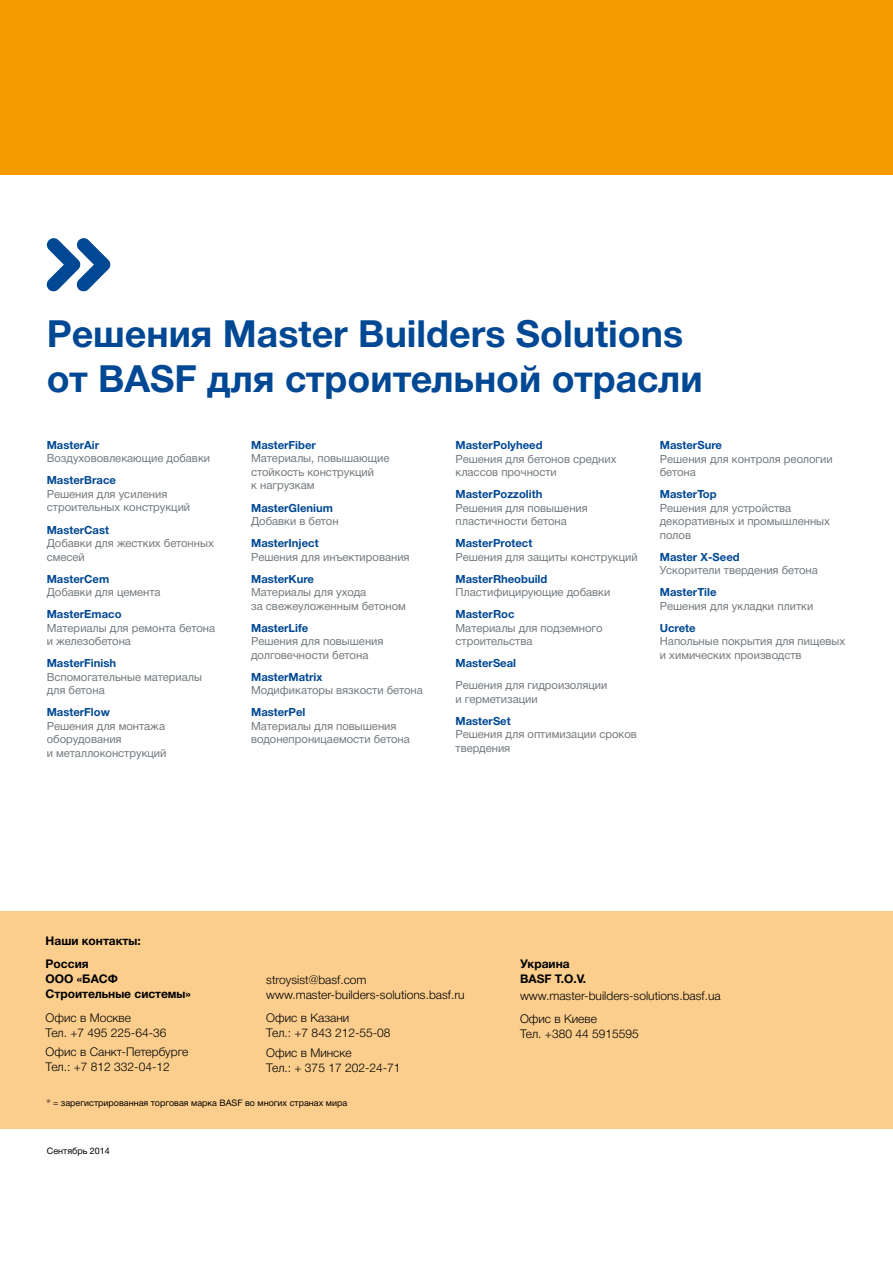
<style>
.page{position:relative;width:893px;height:1263px;background:#fff}
.page>*{position:absolute;margin:0;border:0;box-sizing:border-box;transform-origin:0 0}
.t1{font:37.5px/45px "Helvetica 7 Bold";color:#004894}
.t2{font:12px/15px "Helvetica 4 Light";color:#000}
.t3{font:12px/15px "Helvetica 7 Bold";color:#000}
.t4{font:11.25px/13.5px "Helvetica 5 Normal";color:#72797e}
.t5{font:11.25px "Helvetica 7 Bold";color:#004894}
.t6{font:9px "Helvetica 5 Normal";color:#000}
</style>
<div class="page">
<div style="left:0;top:0;width:893px;height:174px;background:#f49b00"></div>
<svg style="left:47px;top:238px;width:63px;height:53px"></svg>
<div style="left:0;top:911px;width:893px;height:218px;background:#fcce8d"></div>
<h1 class="t1" style="left:47px;top:312px;width:657px">Решения Master Builders Solutions от BASF для строительной отрасли</h1>
<p class="t5" style="left:47px;top:439px;width:54px">MasterAir</p>
<p class="t4" style="left:47px;top:452px;width:165px">Воздухововлекающие добавки</p>
<p class="t5" style="left:47px;top:474px;width:71px">MasterBrace</p>
<p class="t4" style="left:47px;top:487px;width:145px">Решения для усиления строительных конструкций</p>
<p class="t5" style="left:47px;top:523px;width:64px">MasterCast</p>
<p class="t4" style="left:47px;top:536px;width:169px">Добавки для жестких бетонных смесей</p>
<p class="t5" style="left:47px;top:572px;width:64px">MasterCem</p>
<p class="t4" style="left:47px;top:585px;width:115px">Добавки для цемента</p>
<p class="t5" style="left:47px;top:608px;width:76px">MasterEmaco</p>
<p class="t4" style="left:47px;top:621px;width:170px">Материалы для ремонта бетона и железобетона</p>
<p class="t5" style="left:47px;top:657px;width:71px">MasterFinish</p>
<p class="t4" style="left:47px;top:670px;width:157px">Вспомогательные материалы для бетона</p>
<p class="t5" style="left:47px;top:706px;width:65px">MasterFlow</p>
<p class="t4" style="left:47px;top:719px;width:121px">Решения для монтажа оборудования<br>и металлоконструкций</p>
<p class="t5" style="left:251px;top:439px;width:66px">MasterFiber</p>
<p class="t4" style="left:251px;top:452px;width:140px">Материалы, повышающие стойкость конструкций<br>к нагрузкам</p>
<p class="t5" style="left:251px;top:501px;width:83px">MasterGlenium</p>
<p class="t4" style="left:251px;top:514px;width:89px">Добавки в бетон</p>
<p class="t5" style="left:251px;top:537px;width:69px">MasterInject</p>
<p class="t4" style="left:251px;top:550px;width:160px">Решения для инъектирования</p>
<p class="t5" style="left:251px;top:572px;width:64px">MasterKure</p>
<p class="t4" style="left:251px;top:585px;width:156px">Материалы для ухода<br>за свежеуложенным бетоном</p>
<p class="t5" style="left:251px;top:621px;width:59px">MasterLife</p>
<p class="t4" style="left:251px;top:634px;width:134px">Решения для повышения долговечности бетона</p>
<p class="t5" style="left:251px;top:670px;width:73px">MasterMatrix</p>
<p class="t4" style="left:251px;top:683px;width:173px">Модификаторы вязкости бетона</p>
<p class="t5" style="left:251px;top:706px;width:56px">MasterPel</p>
<p class="t4" style="left:251px;top:719px;width:160px">Материалы для повышения водонепроницаемости бетона</p>
<p class="t5" style="left:455px;top:439px;width:89px">MasterPolyheed</p>
<p class="t4" style="left:455px;top:452px;width:163px">Решения для бетонов средних классов прочности</p>
<p class="t5" style="left:455px;top:488px;width:88px">MasterPozzolith</p>
<p class="t4" style="left:455px;top:501px;width:134px">Решения для повышения пластичности бетона</p>
<p class="t5" style="left:455px;top:537px;width:78px">MasterProtect</p>
<p class="t4" style="left:455px;top:550px;width:184px">Решения для защиты конструкций</p>
<p class="t5" style="left:455px;top:572px;width:93px">MasterRheobuild</p>
<p class="t4" style="left:455px;top:585px;width:156px">Пластифицирующие добавки</p>
<p class="t5" style="left:455px;top:608px;width:60px">MasterRoc</p>
<p class="t4" style="left:455px;top:621px;width:149px">Материалы для подземного строительства</p>
<p class="t5" style="left:455px;top:657px;width:62px">MasterSeal</p>
<p class="t4" style="left:455px;top:678px;width:153px">Решения для гидроизоляции и герметизации</p>
<p class="t5" style="left:455px;top:714px;width:57px">MasterSet</p>
<p class="t4" style="left:455px;top:727px;width:183px">Решения для оптимизации сроков твердения</p>
<p class="t5" style="left:660px;top:439px;width:64px">MasterSure</p>
<p class="t4" style="left:660px;top:452px;width:174px">Решения для контроля реологии бетона</p>
<p class="t5" style="left:660px;top:488px;width:58px">MasterTop</p>
<p class="t4" style="left:660px;top:501px;width:172px">Решения для устройства декоративных и промышленных полов</p>
<p class="t5" style="left:660px;top:550px;width:81px">Master X-Seed</p>
<p class="t4" style="left:660px;top:563px;width:159px">Ускорители твердения бетона</p>
<p class="t5" style="left:660px;top:586px;width:58px">MasterTile</p>
<p class="t4" style="left:660px;top:599px;width:155px">Решения для укладки плитки</p>
<p class="t5" style="left:660px;top:621px;width:37px">Ucrete</p>
<p class="t4" style="left:660px;top:634px;width:187px">Напольные покрытия для пищевых и химических производств</p>
<p class="t3" style="left:46px;top:929px;width:97px;line-height:23.5px">Наши контакты:<br>Россия</p>
<p class="t3" style="left:46px;top:972px;width:147px">ООО «БАСФ<br>Строительные системы»</p>
<p class="t2" style="left:46px;top:1010px;width:122px">Офис в Москве<br>Тел. +7 495 225-64-36</p>
<p class="t2" style="left:46px;top:1044px;width:144px">Офис в Санкт-Петербурге<br>Тел.: +7 812 332-04-12</p>
<p class="t2" style="left:266px;top:972px;width:200px">stroysist@basf.com www.master-builders-solutions.basf.ru</p>
<p class="t2" style="left:266px;top:1011px;width:126px">Офис в Казани<br>Тел.: +7 843 212-55-08</p>
<p class="t2" style="left:266px;top:1045px;width:136px">Офис в Минске<br>Тел.: + 375 17 202-24-71</p>
<p class="t3" style="left:520px;top:956px;width:68px">Украина<br>BASF T.O.V.</p>
<p class="t2" style="left:520px;top:984px;width:202px;line-height:23.5px">www.master-builders-solutions.basf.ua<br>Офис в Киеве</p>
<p class="t2" style="left:520px;top:1026px;width:120px">Тел. +380 44 5915595</p>
<p class="t6" style="left:47px;top:1097px;width:302px">® = зарегистрированная торговая марка BASF во многих странах мира</p>
<p class="t6" style="left:47px;top:1146px;width:65px">Сентябрь 2014</p>
</div>
